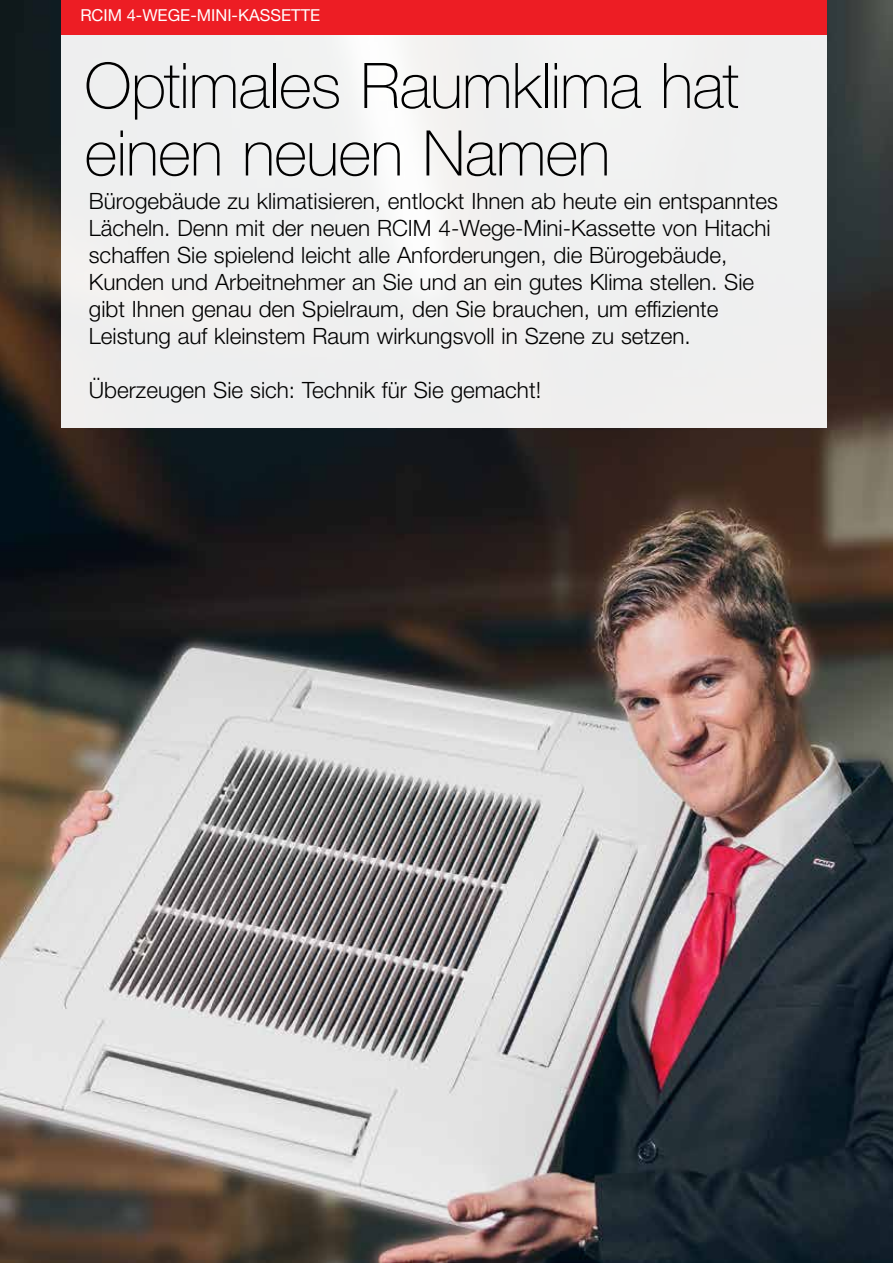
<style>
.page{position:relative;width:893px;height:1263px;background:#fff}
.page>*{position:absolute;margin:0;border:0;box-sizing:border-box;transform-origin:0 0}
.t1{font:100 63px/67.5px "Helvetica Neue LT Pro";letter-spacing:-.01em;color:#000}
.t2{font:300 22.5px/27px "Helvetica Neue LT Pro";color:#000}
.t3{font:16.5px "Helvetica Neue LT Pro";color:#fff}
</style>
<div class="page">
<img style="left:0;top:0;width:893px;height:1263px">
<div style="left:61px;top:0;width:766px;height:428px;background:#eff0f0"></div>
<div style="left:61px;top:0;width:766px;height:34px;background:#ed1d24"></div>
<p class="t3" style="left:80px;top:6px;width:241px">RCIM 4-WEGE-MINI-KASSETTE</p>
<h1 class="t1" style="left:85px;top:52px;width:656px">Optimales Raumklima hat einen neuen Namen</h1>
<p class="t2" style="left:89px;top:187px;width:690px">Bürogebäude zu klimatisieren, entlockt Ihnen ab heute ein entspanntes Lächeln. Denn mit der neuen RCIM 4-Wege-Mini-Kassette von Hitachi schaffen Sie spielend leicht alle Anforderungen, die Bürogebäude, Kunden und Arbeitnehmer an Sie und an ein gutes Klima stellen. Sie gibt Ihnen genau den Spielraum, den Sie brauchen, um effiziente Leistung auf kleinstem Raum wirkungsvoll in Szene zu setzen.</p>
<p class="t2" style="left:89px;top:376px;width:454px">Überzeugen Sie sich: Technik für Sie gemacht!</p>
</div>
